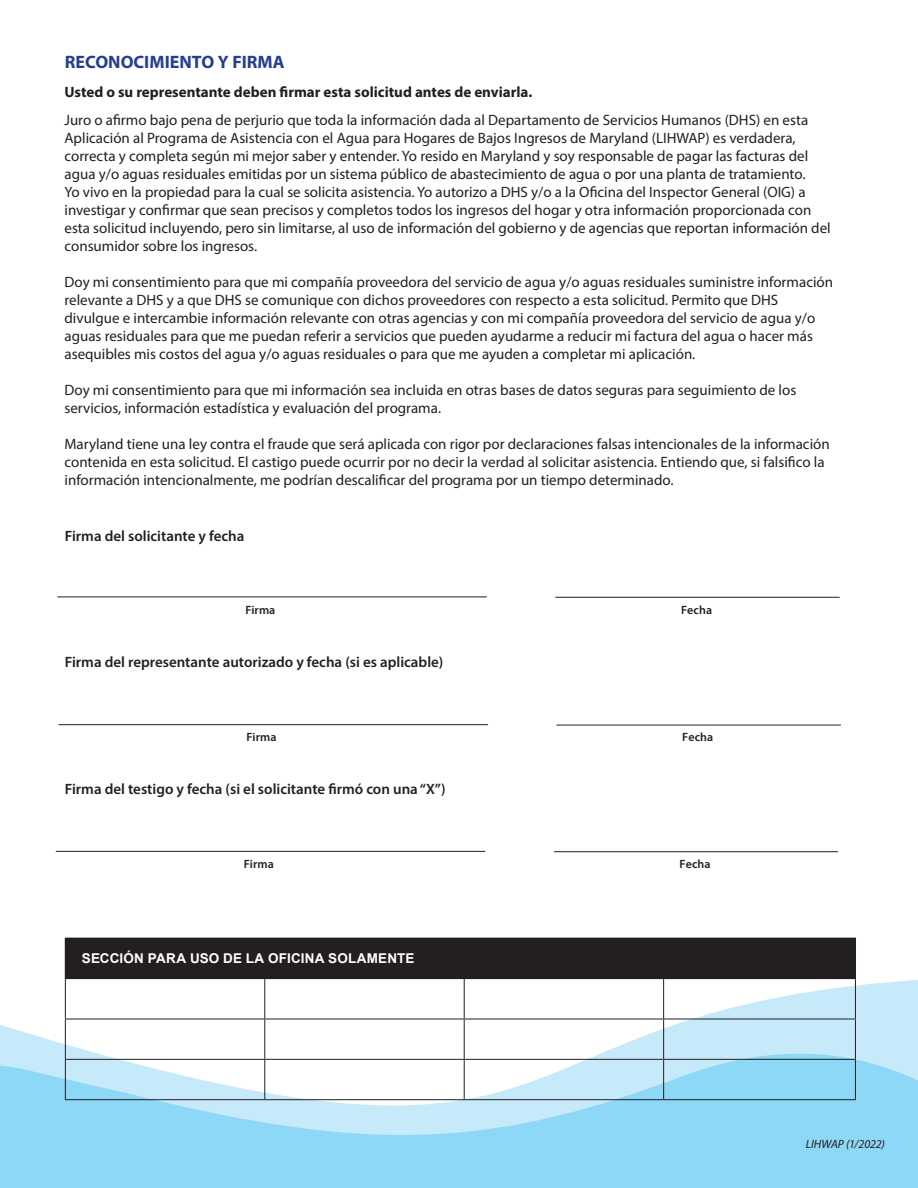
<style>
.page{position:relative;width:918px;height:1188px;background:#fff}
.page>*{position:absolute;margin:0;border:0;box-sizing:border-box;transform-origin:0 0}
.t1{font:700 18px "Myriad Pro";color:#253f8e}
.t2{font:15px/18px "Myriad Pro";color:#231f20}
.t3{font:600 15px "Myriad Pro";color:#231f20}
.t4{font:700 15px "Myriad Pro";color:#231f20}
.t5{font:700 13.5px "Arial";letter-spacing:.015em;color:#fff}
.t6{font:600 12px "Myriad Pro";letter-spacing:.01em;color:#231f20}
.t7{font:italic 12px "Myriad Pro";color:#231f20}
</style>
<div class="page">
<svg style="left:0;top:979px;width:918px;height:56px"></svg>
<svg style="left:0;top:1035px;width:918px;height:153px;fill:#8dd7f7"></svg>
<div style="left:65px;top:938px;width:790px;height:41px;background:#231f20"></div>
<hr style="left:664px;top:938px;width:192px;height:1px;background:#231f20">
<hr style="left:855px;top:939px;width:1px;height:39px;background:#231f20">
<hr style="left:664px;top:978px;width:192px;height:1px;background:#231f20">
<hr style="left:65px;top:979px;width:1px;height:40px;background:#231f20">
<hr style="left:264px;top:979px;width:1px;height:40px;background:#231f20">
<hr style="left:464px;top:979px;width:1px;height:40px;background:#231f20">
<hr style="left:663px;top:979px;width:1px;height:40px;background:#231f20">
<hr style="left:855px;top:979px;width:1px;height:40px;background:#231f20">
<hr style="left:65px;top:1019px;width:200px;height:1px;background:#231f20">
<hr style="left:65px;top:1019px;width:1px;height:40px;background:#231f20">
<hr style="left:265px;top:1019px;width:199px;height:1px;background:#231f20">
<hr style="left:264px;top:1019px;width:1px;height:40px;background:#231f20">
<hr style="left:464px;top:1019px;width:200px;height:1px;background:#231f20">
<hr style="left:464px;top:1019px;width:1px;height:40px;background:#231f20">
<hr style="left:664px;top:1019px;width:192px;height:1px;background:#231f20">
<hr style="left:663px;top:1019px;width:1px;height:40px;background:#231f20">
<hr style="left:855px;top:1019px;width:1px;height:40px;background:#231f20">
<hr style="left:65px;top:1059px;width:200px;height:1px;background:#231f20">
<hr style="left:65px;top:1060px;width:1px;height:39px;background:#231f20">
<hr style="left:265px;top:1059px;width:199px;height:1px;background:#231f20">
<hr style="left:264px;top:1060px;width:1px;height:39px;background:#231f20">
<hr style="left:464px;top:1059px;width:200px;height:1px;background:#231f20">
<hr style="left:464px;top:1060px;width:1px;height:39px;background:#231f20">
<hr style="left:664px;top:1059px;width:192px;height:1px;background:#231f20">
<hr style="left:663px;top:1060px;width:1px;height:39px;background:#231f20">
<hr style="left:855px;top:1060px;width:1px;height:39px;background:#231f20">
<hr style="left:65px;top:1099px;width:200px;height:1px;background:#231f20">
<hr style="left:265px;top:1099px;width:199px;height:1px;background:#231f20">
<hr style="left:464px;top:1099px;width:200px;height:1px;background:#231f20">
<hr style="left:664px;top:1099px;width:192px;height:1px;background:#231f20">
<hr style="left:57px;top:597px;width:430px;height:1px;background:#231f20">
<hr style="left:555px;top:597px;width:285px;height:1px;background:#231f20">
<hr style="left:58px;top:724px;width:430px;height:1px;background:#231f20">
<hr style="left:556px;top:725px;width:285px;height:1px;background:#231f20">
<hr style="left:56px;top:851px;width:429px;height:1px;background:#231f20">
<hr style="left:554px;top:851px;width:284px;height:1px;background:#231f20">
<p class="t1" style="left:65px;top:51px;width:221px">RECONOCIMIENTO Y FIRMA</p>
<p class="t4" style="left:64px;top:82px;width:469px">Usted o su representante deben firmar esta solicitud antes de enviarla.</p>
<p class="t2" style="left:64px;top:111px;width:768px">Juro o afirmo bajo pena de perjurio que toda la información dada al Departamento de Servicios Humanos (DHS) en esta Aplicación al Programa de Asistencia con el Agua para Hogares de Bajos Ingresos de Maryland (LIHWAP) es verdadera, correcta y completa según mi mejor saber y entender. Yo resido en Maryland y soy responsable de pagar las facturas del agua y/o aguas residuales emitidas por un sistema público de abastecimiento de agua o por una planta de tratamiento.<br>Yo vivo en la propiedad para la cual se solicita asistencia. Yo autorizo a DHS y/o a la Oficina del Inspector General (OIG) a investigar y confirmar que sean precisos y completos todos los ingresos del hogar y otra información proporcionada con esta solicitud incluyendo, pero sin limitarse, al uso de información del gobierno y de agencias que reportan información del consumidor sobre los ingresos.</p>
<p class="t2" style="left:64px;top:273px;width:770px">Doy mi consentimiento para que mi compañía proveedora del servicio de agua y/o aguas residuales suministre información relevante a DHS y a que DHS se comunique con dichos proveedores con respecto a esta solicitud. Permito que DHS divulgue e intercambie información relevante con otras agencias y con mi compañía proveedora del servicio de agua y/o aguas residuales para que me puedan referir a servicios que pueden ayudarme a reducir mi factura del agua o hacer más asequibles mis costos del agua y/o aguas residuales o para que me ayuden a completar mi aplicación.</p>
<p class="t2" style="left:64px;top:381px;width:733px">Doy mi consentimiento para que mi información sea incluida en otras bases de datos seguras para seguimiento de los servicios, información estadística y evaluación del programa.</p>
<p class="t2" style="left:64px;top:435px;width:767px">Maryland tiene una ley contra el fraude que será aplicada con rigor por declaraciones falsas intencionales de la información contenida en esta solicitud. El castigo puede ocurrir por no decir la verdad al solicitar asistencia. Entiendo que, si falsifico la información intencionalmente, me podrían descalificar del programa por un tiempo determinado.</p>
<p class="t3" style="left:65px;top:526px;width:181px">Firma del solicitante y fecha</p>
<p class="t6" style="left:245px;top:602px;width:32px">Firma</p>
<p class="t6" style="left:681px;top:602px;width:33px">Fecha</p>
<p class="t3" style="left:65px;top:653px;width:380px">Firma del representante autorizado y fecha (si es aplicable)</p>
<p class="t6" style="left:247px;top:730px;width:32px">Firma</p>
<p class="t6" style="left:682px;top:730px;width:33px">Fecha</p>
<p class="t3" style="left:65px;top:780px;width:382px">Firma del testigo y fecha (si el solicitante firmó con una “X”)</p>
<p class="t6" style="left:244px;top:856px;width:32px">Firma</p>
<p class="t6" style="left:680px;top:856px;width:33px">Fecha</p>
<p class="t5" style="left:82px;top:950px;width:334px">SECCIÓN PARA USO DE LA OFICINA SOLAMENTE</p>
<p class="t7" style="left:806px;top:1136px;width:81px">LIHWAP (1/2022)</p>
</div>
